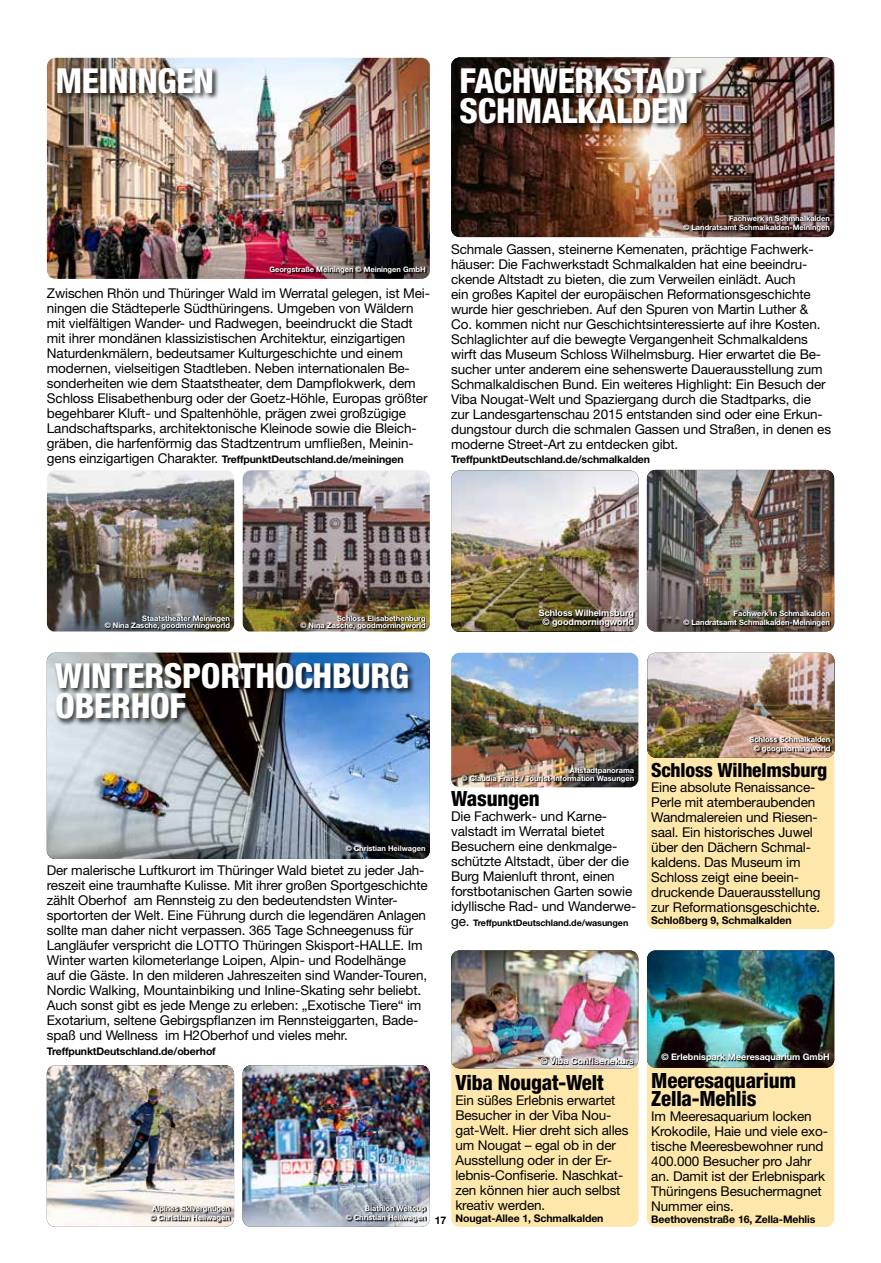
<style>
.page{position:relative;width:881px;height:1263px;background:#fff}
.page>*{position:absolute;margin:0;border:0;box-sizing:border-box;transform-origin:0 0}
.t1{font:800 condensed 34.5px/30px "Helvetica Neue LT";letter-spacing:-.01em;color:#fff}
.t2{font:800 condensed 21px/18px "Helvetica Neue LT";letter-spacing:-.01em;color:#000}
.t3{font:800 condensed 19.5px "Helvetica Neue LT";letter-spacing:-.01em;color:#000}
.t4{font:13.5px/15px "Helvetica Neue LT";letter-spacing:-.01em;color:#000}
.t5{font:700 10.5px "Helvetica Neue LT";letter-spacing:-.01em;color:#000}
.t6{font:700 9px/9px "Helvetica Neue LT";color:#fff;text-align:center}
.t7{font:700 9px "Helvetica Neue LT";letter-spacing:-.01em;color:#000}
.t8{font:700 7.5px/9px "Helvetica Neue LT";color:#fff;text-align:right}
.s1{font-weight:400;font-size:13.5px}
</style>
<div class="page">
<img style="left:47px;top:58px;width:382px;height:221px">
<svg style="left:269px;top:266px;width:157px;height:9px"></svg>
<img style="left:47px;top:470px;width:187px;height:161px">
<img style="left:242px;top:470px;width:187px;height:161px">
<svg style="left:105px;top:615px;width:126px;height:16px;background:#3e4242"></svg>
<img style="left:300px;top:615px;width:126px;height:16px">
<div style="left:55px;top:66px;width:165px;height:35px;background:#000;opacity:.75"></div>
<img style="left:47px;top:653px;width:382px;height:206px">
<svg style="left:346px;top:845px;width:80px;height:9px"></svg>
<img style="left:47px;top:1065px;width:187px;height:162px">
<img style="left:242px;top:1065px;width:187px;height:162px">
<svg style="left:150px;top:1206px;width:81px;height:17px"></svg>
<svg style="left:345px;top:1206px;width:81px;height:17px"></svg>
<div style="left:54px;top:661px;width:360px;height:65px;background:#000;opacity:.75"></div>
<div style="left:646px;top:950px;width:187px;height:277px;background:#fde7ab;border-radius:9px"></div>
<img style="left:646px;top:950px;width:187px;height:118px">
<svg style="left:661px;top:1053px;width:168px;height:9px;background:#232b2a"></svg>
<div style="left:451px;top:950px;width:187px;height:277px;background:#fde7ab;border-radius:9px"></div>
<img style="left:451px;top:950px;width:187px;height:118px">
<svg style="left:540px;top:1057px;width:94px;height:8px"></svg>
<div style="left:646px;top:653px;width:187px;height:276px;background:#fde7ab;border-radius:9px"></div>
<img style="left:647px;top:653px;width:186px;height:105px">
<svg style="left:749px;top:737px;width:82px;height:17px"></svg>
<img style="left:451px;top:57px;width:382px;height:180px">
<svg style="left:683px;top:216px;width:147px;height:17px;background:#412c28"></svg>
<img style="left:646px;top:470px;width:187px;height:161px">
<svg style="left:683px;top:611px;width:147px;height:17px;background:#3d372c"></svg>
<div style="left:459px;top:66px;width:249px;height:65px;background:#000;opacity:.75"></div>
<img style="left:451px;top:470px;width:187px;height:161px">
<svg style="left:539px;top:609px;width:95px;height:18px;background:#49422f"></svg>
<img style="left:451px;top:653px;width:187px;height:134px">
<img style="left:461px;top:767px;width:173px;height:16px">
<h1 class="t1" style="left:55px;top:65px;width:160px">MEININGEN</h1>
<h1 class="t1" style="left:459px;top:65px;width:243px">FACHWERKSTADT<br>SCHMALKALDEN</h1>
<p class="t8" style="left:269px;top:264px;width:158px">Georgstraße Meiningen © Meiningen GmbH</p>
<p class="t4" style="left:47px;top:286px;width:384px">Zwischen Rhön und Thüringer Wald im Werratal gelegen, ist Mei&shy;ningen die Städteperle Südthüringens. Umgeben von Wäldern mit vielfältigen Wander- und Radwegen, beeindruckt die Stadt mit ihrer mondänen klassizistischen Architektur, einzigartigen Naturdenkmälern, bedeutsamer Kulturgeschichte und einem modernen, vielseitigen Stadtleben. Neben internationalen Be&shy;sonderheiten wie dem Staatstheater, dem Dampflokwerk, dem Schloss Elisabethenburg oder der Goetz-Höhle, Europas größter begehbarer Kluft- und Spaltenhöhle, prägen zwei großzügige Landschaftsparks, architektonische Kleinode sowie die Bleich&shy;gräben, die harfenförmig das Stadtzentrum umfließen, Meinin-</p>
<p class="t5" style="left:47px;top:453px;width:358px"><span class="s1">gens einzigartigen Charakter.</span> TreffpunktDeutschland.de/meiningen</p>
<p class="t8" style="left:683px;top:213px;width:148px">Fachwerk in Schmnalkalden<br>© Landratsamt Schmalkalden-Meiningen</p>
<p class="t4" style="left:451px;top:242px;width:381px">Schmale Gassen, steinerne Kemenaten, prächtige Fachwerk&shy;häuser: Die Fachwerkstadt Schmalkalden hat eine beeindru&shy;ckende Altstadt zu bieten, die zum Verweilen einlädt. Auch<br>ein großes Kapitel der europäischen Reformationsgeschichte wurde hier geschrieben. Auf den Spuren von Martin Luther &amp; Co. kommen nicht nur Geschichtsinteressierte auf ihre Kosten.<br>Schlaglichter auf die bewegte Vergangenheit Schmalkaldens wirft das Museum Schloss Wilhelmsburg. Hier erwartet die Be&shy;sucher unter anderem eine sehenswerte Dauerausstellung zum Schmalkaldischen Bund. Ein weiteres Highlight: Ein Besuch der Viba Nougat-Welt und Spaziergang durch die Stadtparks, die zur Landesgartenschau 2015 entstanden sind oder eine Erkun&shy;dungstour durch die schmalen Gassen und Straßen, in denen es moderne Street-Art zu entdecken gibt.</p>
<p class="t5" style="left:451px;top:452px;width:200px">TreffpunktDeutschland.de/schmalkalden</p>
<p class="t8" style="left:105px;top:614px;width:127px;line-height:7.5px">Staatstheater Meiningen<br>© Nina Zasche, goodmorningworld</p>
<p class="t8" style="left:300px;top:614px;width:127px;line-height:7.5px">Schloss Elisabethenburg<br>© Nina Zasche, goodmorningworld</p>
<h1 class="t1" style="left:55px;top:660px;width:355px">WINTERSPORTHOCHBURG<br>OBERHOF</h1>
<p class="t8" style="left:345px;top:843px;width:81px">© Christian Heilwagen</p>
<p class="t4" style="left:47px;top:863px;width:382px">Der malerische Luftkurort im Thüringer Wald bietet zu jeder Jah&shy;reszeit eine traumhafte Kulisse. Mit ihrer großen Sportgeschichte zählt Oberhof am Rennsteig zu den bedeutendsten Winter&shy;sportorten der Welt. Eine Führung durch die legendären Anlagen sollte man daher nicht verpassen. 365 Tage Schneegenuss für Langläufer verspricht die LOTTO Thüringen Skisport-HALLE. Im Winter warten kilometerlange Loipen, Alpin- und Rodelhänge auf die Gäste. In den milderen Jahreszeiten sind Wander-Touren, Nordic Walking, Mountainbiking und Inline-Skating sehr beliebt.<br>Auch sonst gibt es jede Menge zu erleben: „Exotische Tiere“ im Exotarium, seltene Gebirgspflanzen im Rennsteiggarten, Bade&shy;spaß und Wellness im H2Oberhof und vieles mehr.</p>
<p class="t5" style="left:47px;top:1045px;width:170px">TreffpunktDeutschland.de/oberhof</p>
<p class="t6" style="left:538px;top:608px;width:97px">Schloss Wilhelmsburg © goodmorningworld</p>
<p class="t8" style="left:683px;top:609px;width:148px">Fachwerk in Schmalkalden<br>© Landratsamt Schmalkalden-Meiningen</p>
<p class="t8" style="left:461px;top:767px;width:174px;line-height:7.5px">Altstadtpanorama<br>© Claudia Franz / Tourist-Information Wasungen</p>
<h2 class="t2" style="left:451px;top:789px;width:90px">Wasungen</h2>
<p class="t4" style="left:451px;top:809px;width:186px">Die Fachwerk- und Karne&shy;valstadt im Werratal bietet<br>Besuchern eine denkmalge&shy;schützte Altstadt, über der die<br>Burg Maienluft thront, einen forstbotanischen Garten sowie idyllische Rad- und Wanderwe-</p>
<p class="t7" style="left:451px;top:917px;width:179px"><span class="s1">ge.</span> TreffpunktDeutschland.de/wasungen</p>
<p class="t8" style="left:749px;top:735px;width:82px;text-align:center">Schloss Schmalkalden © googmorningworld</p>
<h3 class="t3" style="left:651px;top:758px;width:177px">Schloss Wilhelmsburg</h3>
<p class="t4" style="left:651px;top:780px;width:171px">Eine absolute Renaissance-<br>Perle mit atemberaubenden<br>Wandmalereien und Riesen&shy;saal. Ein historisches Juwel über den Dächern Schmal&shy;kaldens. Das Museum im<br>Schloss zeigt eine beein&shy;druckende Dauerausstellung zur Reformationsgeschichte.</p>
<p class="t5" style="left:651px;top:914px;width:142px">Schloßberg 9, Schmalkalden</p>
<p class="t6" style="left:540px;top:1056px;width:95px">© Viba Confiseriekurs</p>
<p class="t6" style="left:661px;top:1052px;width:170px">© Erlebnispark Meeresaquarium GmbH</p>
<p class="t8" style="left:150px;top:1204px;width:81px;text-align:center">Alpines Skivergnügen © Christian Heilwagen</p>
<p class="t8" style="left:345px;top:1204px;width:81px">Biathlon Weltcup<br>© Christian Heilwagen</p>
<p class="t5" style="left:434px;top:1214px;width:13px">17</p>
<h2 class="t2" style="left:455px;top:1073px;width:150px">Viba Nougat-Welt</h2>
<p class="t4" style="left:455px;top:1092px;width:174px">Ein süßes Erlebnis erwartet<br>Besucher in der Viba Nou&shy;gat-Welt. Hier dreht sich alles um Nougat – egal ob in der<br>Ausstellung oder in der Er&shy;lebnis-Confiserie. Naschkat&shy;zen können hier auch selbst kreativ werden.</p>
<p class="t5" style="left:455px;top:1211px;width:150px">Nougat-Allee 1, Schmalkalden</p>
<h2 class="t2" style="left:651px;top:1071px;width:146px">Meeresaquarium<br>Zella-Mehlis</h2>
<p class="t4" style="left:651px;top:1108px;width:178px">Im Meeresaquarium locken<br>Krokodile, Haie und viele exo&shy;tische Meeresbewohner rund<br>400.000 Besucher pro Jahr an. Damit ist der Erlebnispark<br>Thüringens Besuchermagnet<br>Nummer eins.</p>
<p class="t5" style="left:651px;top:1213px;width:165px">Beethovenstraße 16, Zella-Mehlis</p>
</div>
